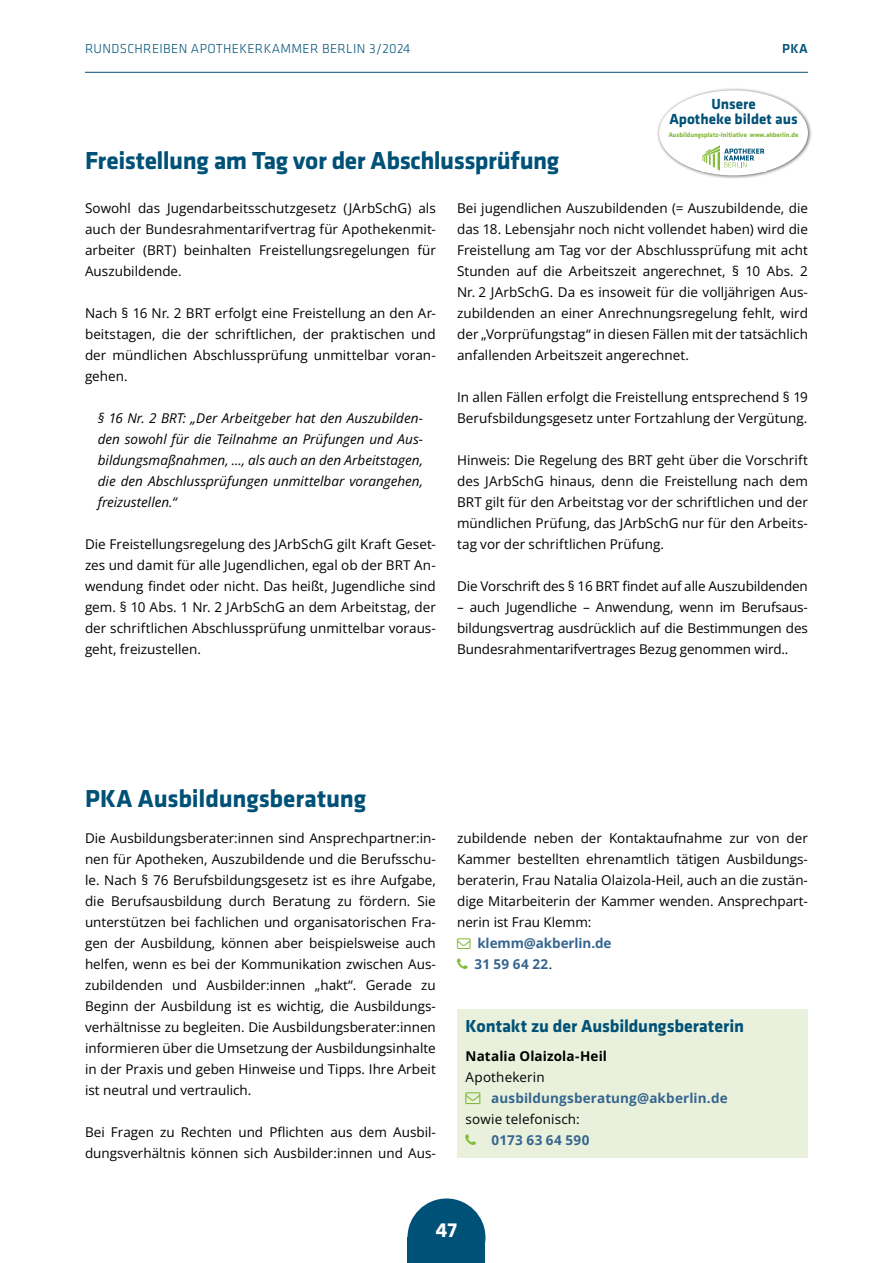
<style>
.page{position:relative;width:893px;height:1263px;background:#fff}
.page>*{position:absolute;margin:0;border:0;box-sizing:border-box;transform-origin:0 0}
.t1{font:700 25.5px "Klavika Basic";letter-spacing:-.015em;color:#005177}
.t2{font:700 21px "Klavika Basic";color:#fff}
.t3{font:700 18px "Klavika Basic";letter-spacing:-.005em;color:#005177}
.t4{font:700 15.15px/15px "Klavika Basic";color:#005177;text-align:center}
.t5{font:13.5px/21px "Open Sans";color:#000;text-align:justify}
.t6{font:italic 13.5px/21px "Open Sans";color:#000;text-align:justify}
.t7{font:700 13.5px/21px "Open Sans";letter-spacing:.01em;color:#35658f}
.t8{font:300 13.5px "Klavika Basic";letter-spacing:.025em;color:#005177}
.t9{font:700 13.5px "Open Sans";letter-spacing:.01em;color:#000}
.t10{font:700 13.5px "Open Sans";letter-spacing:.03em;color:#35658f}
.t11{font:500 13.5px "Klavika Basic";color:#005177}
.t12{font:700 6.75px "Klavika Basic";color:#82b937}
.s1{font-weight:400;color:#000}
</style>
<div class="page">
<hr style="left:85px;top:72px;width:723px;height:1px;background:#005177">
<svg style="left:407px;top:1198px;width:78px;height:65px;background:#236889"></svg>
<div style="left:656px;top:88px;width:156px;height:91px;background:#000;opacity:.6"></div>
<div style="left:659px;top:90px;width:149px;height:85px;background:#fff;border-radius:50%"></div>
<svg style="left:702px;top:145px;width:62px;height:26px"></svg>
<div style="left:457px;top:1010px;width:351px;height:35px;background:#e9f1dc"></div>
<div style="left:457px;top:1038px;width:351px;height:36px;background:#e9f1dc"></div>
<div style="left:457px;top:1059px;width:351px;height:36px;background:#e9f1dc"></div>
<div style="left:457px;top:1080px;width:351px;height:36px;background:#e9f1dc"></div>
<div style="left:457px;top:1101px;width:351px;height:36px;background:#e9f1dc"></div>
<div style="left:457px;top:1122px;width:351px;height:36px;background:#e9f1dc"></div>
<p class="t8" style="left:85px;top:40px;width:327px">RUNDSCHREIBEN APOTHEKERKAMMER BERLIN 3/2024</p>
<p class="t11" style="left:782px;top:39px;width:27px">PKA</p>
<p class="t4" style="left:669px;top:96px;width:130px">Unsere<br>Apotheke bildet aus</p>
<p class="t12" style="left:669px;top:130px;width:131px">Ausbildungsplatz-Initiative www.akberlin.de</p>
<h1 class="t1" style="left:85px;top:142px;width:476px">Freistellung am Tag vor der Abschlussprüfung</h1>
<p class="t5" style="left:85px;top:197px;width:352px">Sowohl das Jugendarbeitsschutzgesetz (JArbSchG) als auch der Bundesrahmentarifvertrag für Apothekenmit&shy;arbeiter (BRT) beinhalten Freistellungsregelungen für Auszubildende.</p>
<p class="t5" style="left:85px;top:302px;width:352px">Nach § 16 Nr. 2 BRT erfolgt eine Freistellung an den Ar&shy;beitstagen, die der schriftlichen, der praktischen und der mündlichen Abschlussprüfung unmittelbar voran&shy;gehen.</p>
<p class="t6" style="left:98px;top:407px;width:327px">§ 16 Nr. 2 BRT: „Der Arbeitgeber hat den Auszubilden&shy;den sowohl für die Teilnahme an Prüfungen und Aus&shy;bildungsmaßnahmen, ..., als auch an den Arbeitstagen, die den Abschlussprüfungen unmittelbar vorangehen, freizustellen.“</p>
<p class="t5" style="left:85px;top:533px;width:352px">Die Freistellungsregelung des JArbSchG gilt Kraft Geset&shy;zes und damit für alle Jugendlichen, egal ob der BRT An&shy;wendung findet oder nicht. Das heißt, Jugendliche sind gem. § 10 Abs. 1 Nr. 2 JArbSchG an dem Arbeitstag, der der schriftlichen Abschlussprüfung unmittelbar voraus&shy;geht, freizustellen.</p>
<p class="t5" style="left:457px;top:197px;width:352px">Bei jugendlichen Auszubildenden (= Auszubildende, die das 18. Lebensjahr noch nicht vollendet haben) wird die Freistellung am Tag vor der Abschlussprüfung mit acht Stunden auf die Arbeitszeit angerechnet, § 10 Abs. 2<br>Nr. 2 JArbSchG. Da es insoweit für die volljährigen Aus&shy;zubildenden an einer Anrechnungsregelung fehlt, wird der „Vorprüfungstag“ in diesen Fällen mit der tatsächlich anfallenden Arbeitszeit angerechnet.</p>
<p class="t5" style="left:457px;top:386px;width:352px">In allen Fällen erfolgt die Freistellung entsprechend § 19<br>Berufsbildungsgesetz unter Fortzahlung der Vergütung.</p>
<p class="t5" style="left:457px;top:449px;width:352px">Hinweis: Die Regelung des BRT geht über die Vorschrift des JArbSchG hinaus, denn die Freistellung nach dem BRT gilt für den Arbeitstag vor der schriftlichen und der mündlichen Prüfung, das JArbSchG nur für den Arbeits&shy;tag vor der schriftlichen Prüfung.</p>
<p class="t5" style="left:457px;top:575px;width:352px">Die Vorschrift des § 16 BRT findet auf alle Auszubildenden</p>
<p class="t5" style="left:457px;top:596px;width:352px">– auch Jugendliche – Anwendung, wenn im Berufsaus&shy;bildungsvertrag ausdrücklich auf die Bestimmungen des Bundesrahmentarifvertrages Bezug genommen wird..</p>
<h1 class="t1" style="left:85px;top:780px;width:283px">PKA Ausbildungsberatung</h1>
<p class="t5" style="left:85px;top:827px;width:352px">Die Ausbildungsberater:innen sind Ansprechpartner:in&shy;nen für Apotheken, Auszubildende und die Berufsschu&shy;le. Nach § 76 Berufsbildungsgesetz ist es ihre Aufgabe, die Berufsausbildung durch Beratung zu fördern. Sie unterstützen bei fachlichen und organisatorischen Fra&shy;gen der Ausbildung, können aber beispielsweise auch helfen, wenn es bei der Kommunikation zwischen Aus&shy;zubildenden und Ausbilder:innen „hakt“. Gerade zu Beginn der Ausbildung ist es wichtig, die Ausbildungs&shy;verhältnisse zu begleiten. Die Ausbildungsberater:innen informieren über die Umsetzung der Ausbildungsinhalte in der Praxis und geben Hinweise und Tipps. Ihre Arbeit ist neutral und vertraulich.</p>
<p class="t5" style="left:85px;top:1121px;width:352px">Bei Fragen zu Rechten und Pflichten aus dem Ausbil&shy;dungsverhältnis können sich Ausbilder:innen und Aus-</p>
<p class="t5" style="left:457px;top:827px;width:352px">zubildende neben der Kontaktaufnahme zur von der Kammer bestellten ehrenamtlich tätigen Ausbildungs&shy;beraterin, Frau Natalia Olaizola-Heil, auch an die zustän&shy;dige Mitarbeiterin der Kammer wenden. Ansprechpart&shy;nerin ist Frau Klemm:</p>
<p class="t7" style="left:474px;top:932px;width:139px">klemm@akberlin.de<br>31 59 64 22<span class="s1">.</span></p>
<h3 class="t3" style="left:466px;top:1013px;width:280px">Kontakt zu der Ausbildungsberaterin</h3>
<p class="t9" style="left:466px;top:1047px;width:143px">Natalia Olaizola-Heil</p>
<p class="t5" style="left:466px;top:1066px;width:81px">Apothekerin</p>
<p class="t7" style="left:491px;top:1087px;width:238px">ausbildungsberatung@akberlin.de</p>
<p class="t5" style="left:466px;top:1108px;width:116px">sowie telefonisch:</p>
<p class="t10" style="left:492px;top:1131px;width:99px">0173 63 64 590</p>
<h2 class="t2" style="left:436px;top:1215px;width:23px">47</h2>
</div>
